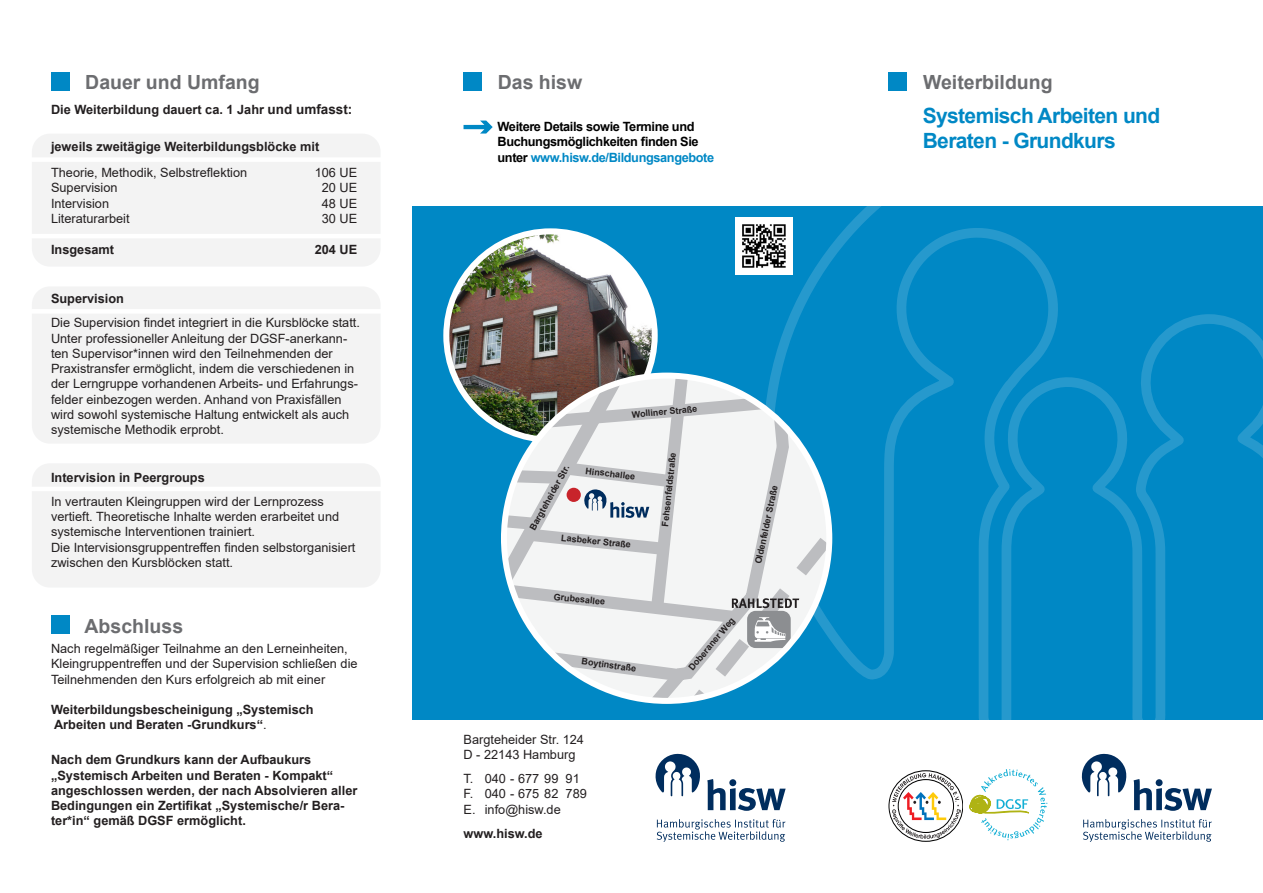
<style>
.page{position:relative;width:1263px;height:893px;background:#fff}
.page>*{position:absolute;margin:0;border:0;box-sizing:border-box;transform-origin:0 0}
.Kurstitel{font:700 21px/25.2px "Arial";letter-spacing:-.03em;color:#0088c5}
.Titel{font:700 19.5px "Arial";color:#6c6d70}
.Kontaktdaten{font:12.75px/15.3px "Arial";color:#231f20}
.Kontaktdaten-2{font:700 12.75px/15.3px "Arial";color:#231f20}
.Infotext{font:700 12.75px/15.3px "Arial";letter-spacing:-.03em;color:#000}
.t1{font:700 9px "Arial";color:#231f20}
.s1{font-size:13.5px}
.s2{font-weight:400}
.s3{color:#0088c5}
</style>
<div class="page">
<div style="left:889px;top:72px;width:18px;height:18px;background:#0088c5"></div>
<div style="left:463px;top:72px;width:18px;height:18px;background:#0088c5"></div>
<div style="left:51px;top:615px;width:18px;height:18px;background:#0088c5"></div>
<div style="left:32px;top:463px;width:349px;height:125px;background:#f3f3f3;border-radius:18px"></div>
<hr style="left:21px;top:487px;width:368px;height:4px;background:#fff">
<svg style="left:463px;top:121px;width:30px;height:13px"></svg>
<svg style="left:655px;top:753px;width:131px;height:58px"></svg>
<svg style="left:657px;top:819px;width:128px;height:23px"></svg>
<svg style="left:1081px;top:753px;width:131px;height:58px"></svg>
<svg style="left:1083px;top:819px;width:129px;height:23px"></svg>
<svg style="left:969px;top:769px;width:78px;height:71px"></svg>
<div style="left:889px;top:770px;width:74px;height:71px;border:1px solid #000;border-radius:50%"></div>
<svg style="left:892px;top:773px;width:69px;height:66px"></svg>
<div style="left:32px;top:286px;width:349px;height:158px;background:#f3f3f3;border-radius:18px"></div>
<div style="left:27px;top:309px;width:357px;height:5px;background:#fff"></div>
<div style="left:51px;top:72px;width:18px;height:18px;background:#0088c5"></div>
<div style="left:32px;top:134px;width:349px;height:133px;background:#f3f3f3;border-radius:18px"></div>
<div style="left:29px;top:157px;width:359px;height:5px;background:#fff"></div>
<hr style="left:27px;top:234px;width:357px;height:4px;background:#fff">
<div style="left:412px;top:206px;width:851px;height:514px;background:#0088c5"></div>
<svg style="left:751px;top:206px;width:512px;height:514px"></svg>
<img style="left:449px;top:233px;width:204px;height:199px">
<div style="left:443px;top:228px;width:215px;height:215px;border:6px solid #fff;border-radius:50%"></div>
<img style="left:736px;top:218px;width:56px;height:56px">
<svg style="left:622px;top:689px;width:207px;height:12px"></svg>
<svg style="left:504px;top:376px;width:325px;height:313px;background:#bfd1d9"></svg>
<p class="Titel" style="left:85px;top:69px;width:176px">Dauer und Umfang</p>
<p class="Kontaktdaten-2" style="left:51px;top:102px;width:303px">Die Weiterbildung dauert ca. 1 Jahr <span class="s1">und umfasst:</span></p>
<p class="Kontaktdaten-2" style="left:51px;top:139px;width:270px">jeweils zweitägige Weiterbildungsblöcke mit</p>
<p class="Kontaktdaten" style="left:51px;top:165px;width:198px">Theorie, Methodik, Selbstreflektion</p>
<p class="Kontaktdaten" style="left:315px;top:165px;width:44px">106 UE</p>
<p class="Kontaktdaten" style="left:51px;top:180px;width:68px">Supervision</p>
<p class="Kontaktdaten" style="left:322px;top:180px;width:37px">20 UE</p>
<p class="Kontaktdaten" style="left:51px;top:196px;width:60px">Intervision</p>
<p class="Kontaktdaten" style="left:322px;top:196px;width:37px">48 UE</p>
<p class="Kontaktdaten" style="left:51px;top:211px;width:80px">Literaturarbeit</p>
<p class="Kontaktdaten" style="left:322px;top:211px;width:37px">30 UE</p>
<p class="Kontaktdaten-2" style="left:51px;top:242px;width:65px">Insgesamt</p>
<p class="Kontaktdaten-2" style="left:315px;top:242px;width:44px">204 UE</p>
<p class="Kontaktdaten-2" style="left:51px;top:291px;width:74px">Supervision</p>
<p class="Kontaktdaten" style="left:51px;top:315px;width:310px">Die Supervision findet integriert in die Kursblöcke statt.<br>Unter professioneller Anleitung der DGSF-anerkann&shy;ten Supervisor*innen wird den Teilnehmenden der Praxistransfer ermöglicht, indem die verschiedenen in der Lerngruppe vorhandenen Arbeits- und Erfahrungs&shy;felder einbezogen werden. Anhand von Praxisfällen wird sowohl systemische Haltung entwickelt als auch systemische Methodik erprobt.</p>
<p class="Kontaktdaten-2" style="left:51px;top:470px;width:155px">Intervision in Peergroups</p>
<p class="Kontaktdaten" style="left:51px;top:493px;width:306px">In vertrauten Kleingruppen wird der Lernprozess vertieft. Theoretische Inhalte werden erarbeitet und systemische Interventionen trainiert.<br>Die Intervisionsgruppentreffen finden selbstorganisiert zwischen den Kursblöcken statt.</p>
<p class="Titel" style="left:85px;top:613px;width:100px">Abschluss</p>
<p class="Kontaktdaten" style="left:51px;top:641px;width:308px">Nach regelmäßiger Teilnahme an den Lerneinheiten,<br>Kleingruppentreffen und der Supervision schließen die<br>Teilnehmenden den Kurs erfolgreich ab mit einer</p>
<p class="Kontaktdaten-2" style="left:51px;top:702px;width:264px">Weiterbildungsbescheinigung „Systemisch<br>Arbeiten und Beraten -Grundkurs“<span class="s2">.</span></p>
<p class="Kontaktdaten-2" style="left:51px;top:752px;width:308px">Nach dem Grundkurs kann der Aufbaukurs „Systemisch Arbeiten und Beraten - Kompakt“ angeschlossen werden, der nach Absolvieren aller Bedingungen ein Zertifikat „Systemische/r Bera&shy;ter*in“ gemäß DGSF ermöglicht.</p>
<p class="Titel" style="left:498px;top:69px;width:86px">Das hisw</p>
<p class="Infotext" style="left:497px;top:119px;width:218px">Weitere Details sowie Termine und<br>Buchungsmöglichkeiten finden Sie unter <span class="s3">www.hisw.de/Bildungsangebote</span></p>
<p class="t1" style="left:631px;top:408px;width:67px;rotate:-5deg">Wolliner Straße</p>
<p class="t1" style="left:526px;top:526px;width:74px;rotate:-61deg">Bargteheider Str.</p>
<p class="t1" style="left:562px;top:531px;width:72px;rotate:6deg">Lasbeker Straße</p>
<p class="t1" style="left:586px;top:464px;width:52px;rotate:7deg">Hinschallee</p>
<p class="t1" style="left:554px;top:590px;width:53px;rotate:6deg">Grubesallee</p>
<p class="t1" style="left:583px;top:655px;width:57px;rotate:8deg">Boytinstraße</p>
<p class="t1" style="left:659px;top:526px;width:76px;rotate:-84deg">Fehsenfeldstraße</p>
<p class="t1" style="left:685px;top:665px;width:68px;rotate:-50deg">Doberaner Weg</p>
<p class="t1" style="left:752px;top:562px;width:82px;rotate:-78deg">Oldenfelder Straße</p>
<p class="Kontaktdaten" style="left:463px;top:732px;width:122px">Bargteheider Str. 124<br>D - 22143 Hamburg</p>
<p class="Kontaktdaten" style="left:463px;top:771px;width:125px">T. 040 - 677 99 91<br>F. 040 - 675 82 789<br>E. info@hisw.de</p>
<p class="Kontaktdaten-2" style="left:463px;top:825px;width:81px">www.hisw.de</p>
<p class="Titel" style="left:923px;top:69px;width:131px">Weiterbildung</p>
<p class="Kurstitel" style="left:923px;top:103px;width:239px">Systemisch Arbeiten und<br>Beraten - Grundkurs</p>
</div>
